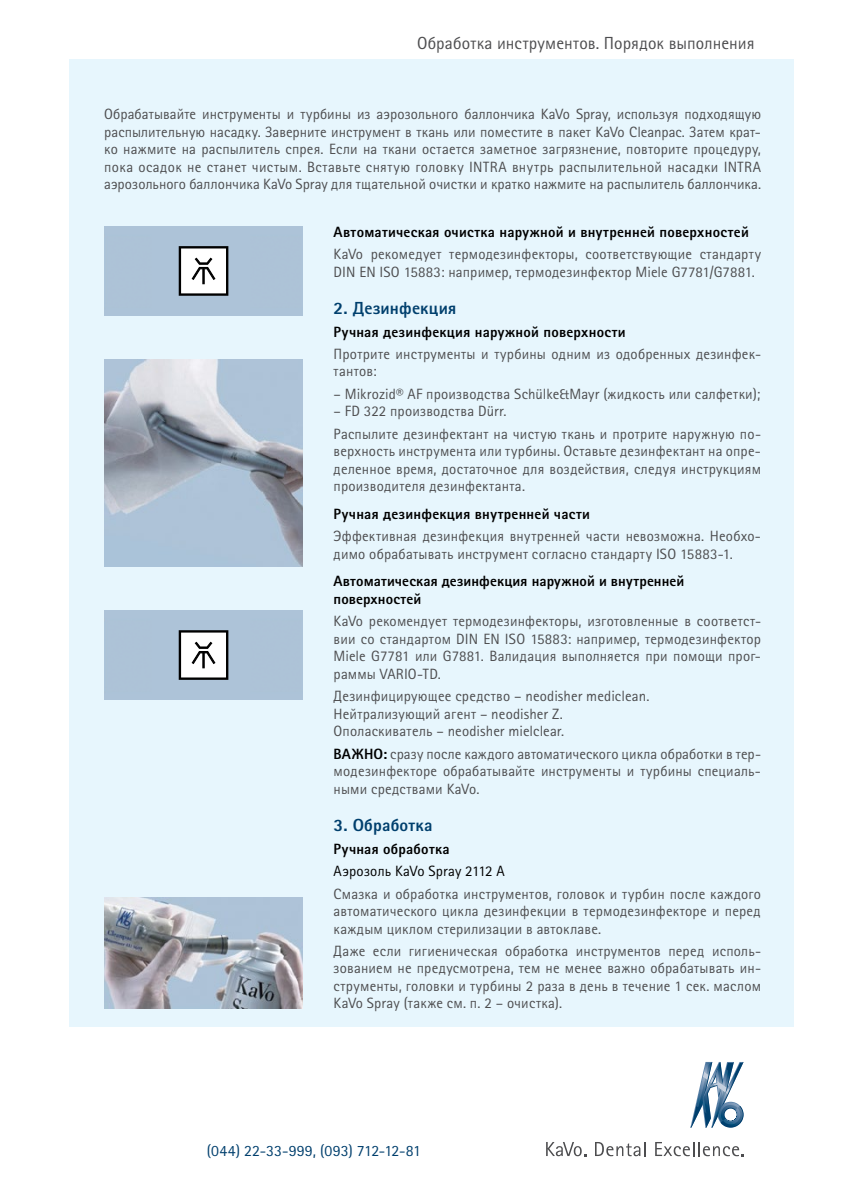
<style>
.page{position:relative;width:844px;height:1191px;background:#fff}
.page>*{position:absolute;margin:0;border:0;box-sizing:border-box;transform-origin:0 0}
.t1{font:17.5px "Rotis Sans Serif Pro Cyr";letter-spacing:.005em;color:#4d4d4f}
.t2{font:800 17.5px "Rotis Sans Serif Pro Cyr";letter-spacing:.01em;color:#003f6d}
.t3{font:15.75px "Rotis Sans Serif Pro Cyr";letter-spacing:.01em;color:#003f6d}
.t4{font:14.88px/17.5px "Rotis Sans Serif Pro Cyr";letter-spacing:.015em;color:#4d4d4f;text-align:justify}
.t5{font:800 14.88px/17.5px "Rotis Sans Serif Pro Cyr";letter-spacing:.015em;color:#000}
.t6{font:14.88px "Rotis Sans Serif Pro Cyr";letter-spacing:.01em;color:#000}
.s1{font-weight:800;color:#000}
</style>
<div class="page">
<div style="left:69px;top:60px;width:725px;height:967px;background:#e7f6fd"></div>
<img style="left:104px;top:897px;width:199px;height:111px">
<img style="left:104px;top:359px;width:199px;height:208px">
<div style="left:104px;top:226px;width:199px;height:89px;background:#adc3d8"></div>
<svg style="left:179px;top:246px;width:49px;height:50px;background:#c1c1c1"></svg>
<div style="left:104px;top:610px;width:199px;height:89px;background:#adc3d8"></div>
<svg style="left:179px;top:630px;width:49px;height:50px;background:#c1c1c1"></svg>
<svg style="left:546px;top:1142px;width:40px;height:14px"></svg>
<svg style="left:595px;top:1142px;width:50px;height:14px"></svg>
<svg style="left:655px;top:1142px;width:88px;height:14px"></svg>
<svg style="left:690px;top:1062px;width:53px;height:65px"></svg>
<p class="t1" style="left:417px;top:33px;width:339px">Обработка инструментов. Порядок выполнения</p>
<p class="t4" style="left:104px;top:106px;width:658px">Обрабатывайте инструменты и турбины из аэрозольного баллончика KaVo Spray, используя подходящую распылительную насадку. Заверните инструмент в ткань или поместите в пакет KaVo Cleanpac. Затем крат&shy;ко нажмите на распылитель спрея. Если на ткани остается заметное загрязнение, повторите процедуру, пока осадок не станет чистым. Вставьте снятую головку INTRA внутрь распылительной насадки INTRA аэрозольного баллончика KaVo Spray для тщательной очистки и кратко нажмите на распылитель баллончика.</p>
<p class="t5" style="left:333px;top:223px;width:416px">Автоматическая очистка наружной и внутренней поверхностей</p>
<p class="t4" style="left:333px;top:245px;width:429px">KaVo рекомедует термодезинфекторы, соответствующие стандарту<br>DIN EN ISO 15883: например, термодезинфектор Miele G7781/G7881.</p>
<p class="t2" style="left:333px;top:297px;width:124px">2. Дезинфекция</p>
<p class="t5" style="left:333px;top:322px;width:293px">Ручная дезинфекция наружной поверхности</p>
<p class="t4" style="left:333px;top:345px;width:429px">Протрите инструменты и турбины одним из одобренных дезинфек&shy;тантов:</p>
<p class="t4" style="left:333px;top:385px;width:428px">– M ikrozid® AF производства Schülke&amp;Mayr (жидкость или салфетки);</p>
<p class="t4" style="left:333px;top:400px;width:429px;line-height:22.4px">– FD 322 производства Dürr.<br>Распылите дезинфектант на чистую ткань и протрите наружную по-</p>
<p class="t4" style="left:333px;top:443px;width:429px">верхность инструмента или турбины. Оставьте дезинфектант на опре&shy;деленное время, достаточное для воздействия, следуя инструкциям производителя дезинфектанта.</p>
<p class="t5" style="left:333px;top:505px;width:258px">Ручная дезинфекция внутренней части</p>
<p class="t4" style="left:333px;top:527px;width:429px">Эффективная дезинфекция внутренней части невозможна. Необхо&shy;димо обрабатывать инструмент согласно стандарту ISO 15883-1.</p>
<p class="t5" style="left:333px;top:572px;width:352px">Автоматическая дезинфекция наружной и внутренней поверхностей</p>
<p class="t4" style="left:333px;top:612px;width:429px">KaVo рекомендует термодезинфекторы, изготовленные в соответст&shy;вии со стандартом DIN EN ISO 15883: например, термодезинфектор Miele G7781 или G7881. Валидация выполняется при помощи прог&shy;раммы VARIO-TD.</p>
<p class="t4" style="left:333px;top:687px;width:317px;text-align:left">Дезинфицирующее средство – neodisher mediclean.<br>Нейтрализующий агент – neodisher Z.<br>Ополаскиватель – neodisher mielclear.</p>
<p class="t4" style="left:333px;top:745px;width:429px"><span class="s1">ВАЖНО:</span> сразу после каждого автоматического цикла обработки в тер&shy;модезинфекторе обрабатывайте инструменты и турбины специаль&shy;ными средствами KaVo.</p>
<p class="t2" style="left:333px;top:814px;width:100px">3. Обработка</p>
<p class="t5" style="left:333px;top:839px;width:117px">Ручная обработка</p>
<p class="t6" style="left:333px;top:862px;width:173px">Аэрозоль KaVo Spray 2112 А</p>
<p class="t4" style="left:333px;top:885px;width:429px">Смазка и обработка инструментов, головок и турбин после каждого автоматического цикла дезинфекции в термодезинфекторе и перед каждым циклом стерилизации в автоклаве.</p>
<p class="t4" style="left:333px;top:942px;width:429px">Даже если гигиеническая обработка инструментов перед исполь&shy;зованием не предусмотрена, тем не менее важно обрабатывать ин&shy;струменты, головки и турбины 2 раза в день в течение 1 сек. маслом KaVo Spray (также см. п. 2 – очистка).</p>
<p class="t3" style="left:207px;top:1141px;width:216px">(044) 22-33-999, (093) 712-12-81</p>
</div>
